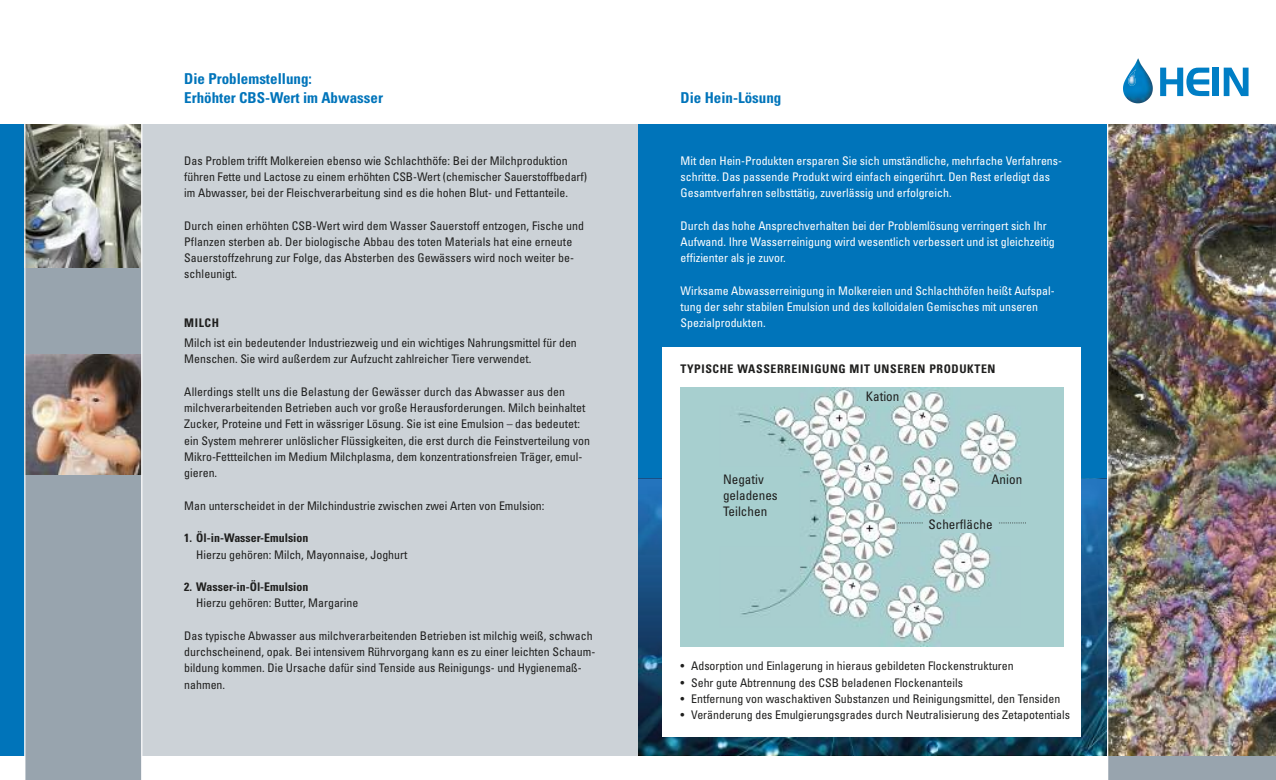
<style>
.page{position:relative;width:1276px;height:780px;background:#fff}
.page>*{position:absolute;margin:0;border:0;box-sizing:border-box;transform-origin:0 0}
.t1{font:700 condensed 15px/18.8px "Univers";color:#0074ba}
.t2{font:condensed 13.12px/15.8px "Univers";color:#1f1f1e}
.t3{font:condensed 11.88px/16.2px "Univers";color:#1f1f1e}
.t4{font:condensed 11.88px/16.2px "Univers";color:#fff}
.t5{font:700 condensed 11.88px "Univers";letter-spacing:.05em;color:#1f1f1e}
.t6{font:700 condensed 11.88px "Univers";color:#1f1f1e}
</style>
<div class="page">
<div style="left:638px;top:124px;width:588px;height:363px;background:#0074ba"></div>
<img style="left:638px;top:478px;width:469px;height:277px">
<div style="left:1107px;top:124px;width:169px;height:656px;background:#98a4ae"></div>
<img style="left:1108px;top:124px;width:168px;height:631px">
<div style="left:663px;top:347px;width:418px;height:390px;background:#fff"></div>
<svg style="left:1160px;top:68px;width:49px;height:28px"></svg>
<div style="left:1213px;top:68px;width:6px;height:28px;background:#007ec5"></div>
<svg style="left:1223px;top:68px;width:25px;height:28px"></svg>
<svg style="left:1123px;top:59px;width:29px;height:44px"></svg>
<div style="left:142px;top:124px;width:496px;height:631px;background:#ccd2d7"></div>
<div style="left:0;top:124px;width:25px;height:631px;background:#0074ba"></div>
<div style="left:25px;top:124px;width:117px;height:656px;background:#98a4ae"></div>
<img style="left:25px;top:354px;width:116px;height:120px">
<img style="left:25px;top:124px;width:116px;height:144px">
<hr style="left:1107px;top:106px;width:1px;height:674px;background:#fff">
<img style="left:680px;top:387px;width:383px;height:259px">
<hr style="left:24px;top:106px;width:1px;height:674px;background:#fff">
<hr style="left:141px;top:106px;width:1px;height:674px;background:#fff">
<svg style="left:898px;top:522px;width:128px;height:1px"></svg>
<div style="left:923px;top:518px;width:75px;height:14px;background:#a8cfd0"></div>
<p class="t1" style="left:184px;top:71px;width:200px">Die Problemstellung:<br>Erhöhter CBS-Wert im Abwasser</p>
<p class="t3" style="left:184px;top:153px;width:404px">Das Problem trifft Molkereien ebenso wie Schlachthöfe: Bei der Milchproduktion führen Fette und Lactose zu einem erhöhten CSB-Wert (chemischer Sauerstoffbedarf) im Abwasser, bei der Fleischverarbeitung sind es die hohen Blut- und Fettanteile.</p>
<p class="t3" style="left:184px;top:218px;width:401px">Durch einen erhöhten CSB-Wert wird dem Wasser Sauerstoff entzogen, Fische und Pflanzen sterben ab. Der biologische Abbau des toten Materials hat eine erneute Sauerstoffzehrung zur Folge, das Absterben des Gewässers wird noch weiter be&shy;schleunigt.</p>
<p class="t5" style="left:184px;top:318px;width:36px">MILCH</p>
<p class="t3" style="left:184px;top:336px;width:394px">Milch ist ein bedeutender Industriezweig und ein wichtiges Nahrungsmittel für den<br>Menschen. Sie wird außerdem zur Aufzucht zahlreicher Tiere verwendet.</p>
<p class="t3" style="left:184px;top:384px;width:407px">Allerdings stellt uns die Belastung der Gewässer durch das Abwasser aus den milchverarbeitenden Betrieben auch vor große Herausforderungen. Milch beinhaltet Zucker, Proteine und Fett in wässriger Lösung. Sie ist eine Emulsion – das bedeutet: ein System mehrerer unlöslicher Flüssigkeiten, die erst durch die Feinstverteilung von Mikro-Fettteilchen im Medium Milchplasma, dem konzentrationsfreien Träger, emul&shy;gieren.</p>
<p class="t3" style="left:184px;top:498px;width:362px">Man unterscheidet in der Milchindustrie zwischen zwei Arten von Emulsion:</p>
<p class="t6" style="left:184px;top:533px;width:126px">1. Öl-in-Wasser-Emulsion</p>
<p class="t3" style="left:196px;top:547px;width:213px">Hierzu gehören: Milch, Mayonnaise, Joghurt</p>
<p class="t6" style="left:184px;top:582px;width:126px">2. Wasser-in-Öl-Emulsion</p>
<p class="t3" style="left:196px;top:596px;width:164px">Hierzu gehören: Butter, Margarine</p>
<p class="t3" style="left:184px;top:628px;width:412px">Das typische Abwasser aus milchverarbeitenden Betrieben ist milchig weiß, schwach durchscheinend, opak. Bei intensivem Rührvorgang kann es zu einer leichten Schaum&shy;bildung kommen. Die Ursache dafür sind Tenside aus Reinigungs- und Hygienemaß&shy;nahmen.</p>
<p class="t1" style="left:680px;top:90px;width:102px">Die Hein-Lösung</p>
<p class="t4" style="left:680px;top:153px;width:383px">Mit den Hein-Produkten ersparen Sie sich umständliche, mehrfache Verfahrens&shy;schritte. Das passende Produkt wird einfach eingerührt. Den Rest erledigt das<br>Gesamtverfahren selbsttätig, zuverlässig und erfolgreich.</p>
<p class="t4" style="left:680px;top:218px;width:376px">Durch das hohe Ansprechverhalten bei der Problemlösung verringert sich Ihr<br>Aufwand. Ihre Wasserreinigung wird wesentlich verbessert und ist gleichzeitig effizienter als je zuvor.</p>
<p class="t4" style="left:680px;top:283px;width:375px">Wirksame Abwasserreinigung in Molkereien und Schlachthöfen heißt Aufspal&shy;tung der sehr stabilen Emulsion und des kolloidalen Gemisches mit unseren<br>Spezialprodukten.</p>
<p class="t5" style="left:680px;top:364px;width:316px">TYPISCHE WASSERREINIGUNG MIT UNSEREN PRODUKTEN</p>
<p class="t2" style="left:866px;top:389px;width:35px">Kation</p>
<p class="t2" style="left:723px;top:472px;width:56px">Negativ geladenes<br>Teilchen</p>
<p class="t2" style="left:991px;top:472px;width:32px">Anion</p>
<p class="t2" style="left:928px;top:517px;width:66px">Scherfläche</p>
<p class="t3" style="left:680px;top:659px;width:335px">• Adsorption und Einlagerung in hieraus gebildeten Flockenstrukturen</p>
<p class="t3" style="left:680px;top:675px;width:284px">• Sehr gute Abtrennung des CSB beladenen Flockenanteils</p>
<p class="t3" style="left:680px;top:691px;width:381px">• Entfernung von waschaktiven Substanzen und Reinigungsmittel, den Tensiden</p>
<p class="t3" style="left:680px;top:707px;width:391px">• Veränderung des Emulgierungsgrades durch Neutralisierung des Zetapotentials</p>
</div>
